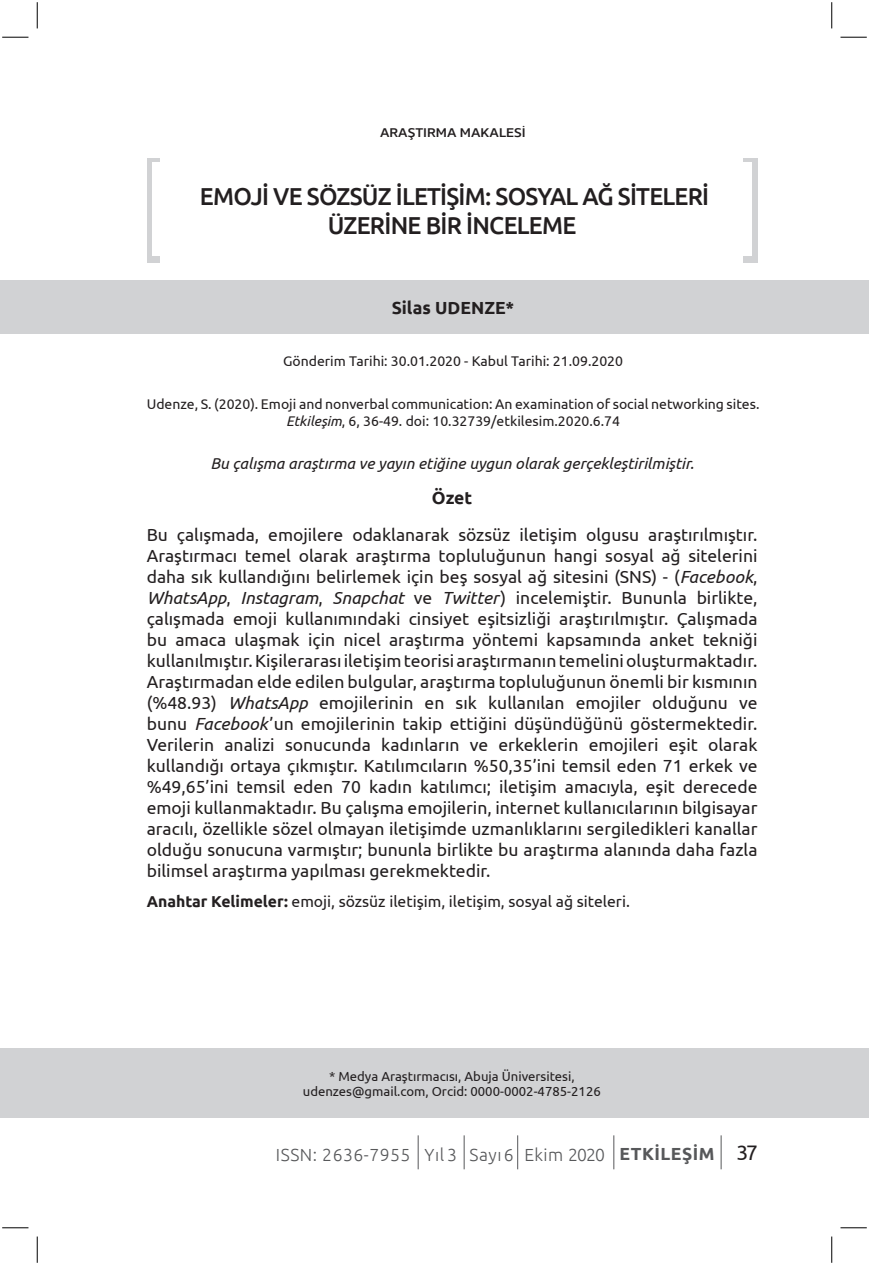
<style>
.page{position:relative;width:869px;height:1265px;background:#fff}
.page>*{position:absolute;margin:0;border:0;box-sizing:border-box;transform-origin:0 0}
.t1{font:500 24.5px/29.4px "Ubuntu";letter-spacing:-.03em;color:#231f20;text-align:center}
.t2{font:17.5px/21px "Ubuntu";color:#231f20;text-align:justify}
.t3{font:300 17.5px "Ubuntu";letter-spacing:.03em;color:#57585a}
.t4{font:700 17.5px "Ubuntu";color:#231f20}
.t5{font:15.75px "Ubuntu";color:#231f20}
.t6{font:italic 15.75px "Ubuntu";color:#231f20}
.t7{font:14px/16.8px "Ubuntu";color:#231f20;text-align:center}
.t8{font:14px "Concord";color:#231f20}
.t9{font:13.12px/15.8px "Ubuntu";color:#231f20;text-align:center}
.s1{font-style:italic}
.s2{font-weight:700}
.s3{font-weight:400;font-size:21px;color:#231f20}
</style>
<div class="page">
<hr style="left:720px;top:1135px;width:1px;height:34px;background:#57585a">
<hr style="left:613px;top:1135px;width:1px;height:34px;background:#57585a">
<hr style="left:463px;top:1135px;width:1px;height:34px;background:#57585a">
<hr style="left:517px;top:1135px;width:1px;height:34px;background:#57585a">
<hr style="left:417px;top:1135px;width:1px;height:34px;background:#57585a">
<div style="left:0;top:280px;width:868px;height:54px;background:#d1d2d4"></div>
<div style="left:0;top:1049px;width:868px;height:69px;background:#d1d2d4"></div>
<svg style="left:147px;top:158px;width:610px;height:105px"></svg>
<div style="left:160px;top:153px;width:582px;height:115px;background:#fff"></div>
<div style="left:152px;top:163px;width:598px;height:93px;background:#fff"></div>
<svg style="left:2px;top:37px;width:26px;height:1px"></svg>
<svg style="left:37px;top:2px;width:1px;height:26px"></svg>
<svg style="left:2px;top:1227px;width:26px;height:1px"></svg>
<svg style="left:37px;top:1237px;width:1px;height:26px"></svg>
<svg style="left:840px;top:37px;width:26px;height:1px"></svg>
<svg style="left:831px;top:2px;width:1px;height:26px"></svg>
<svg style="left:840px;top:1227px;width:26px;height:1px"></svg>
<svg style="left:831px;top:1237px;width:1px;height:26px"></svg>
<p class="t8" style="left:380px;top:124px;width:147px">ARAŞTIRMA MAKALESI</p>
<h1 class="t1" style="left:200px;top:180px;width:510px">EMOJİ VE SÖZSÜZ İLETİŞİM: SOSYAL AĞ SİTELERİ<br>ÜZERİNE BİR İNCELEME</h1>
<p class="t4" style="left:391px;top:297px;width:124px">Silas UDENZE*</p>
<p class="t7" style="left:283px;top:352px;width:341px">Gönderim Tarihi: 30.01.2020 - Kabul Tarihi: 21.09.2020</p>
<p class="t7" style="left:147px;top:395px;width:614px">Udenze, S. (2020). Emoji and nonverbal communication: An examination of social networking sites.<br><span class="s1">Etkileşim</span>, 6, 36-49. doi: 10.32739/etkilesim.2020.6.74</p>
<p class="t6" style="left:210px;top:454px;width:485px">Bu çalışma araştırma ve yayın etiğine uygun olarak gerçekleştirilmiştir.</p>
<p class="t4" style="left:432px;top:488px;width:42px">Özet</p>
<p class="t2" style="left:147px;top:524px;width:612px">Bu çalışmada, emojilere odaklanarak sözsüz iletişim olgusu araştırılmıştır.<br>Araştırmacı temel olarak araştırma topluluğunun hangi sosyal ağ sitelerini daha sık kullandığını belirlemek için beş sosyal ağ sitesini (SNS) - (<span class="s1">Facebook</span>, <span class="s1">WhatsApp</span>, <span class="s1">Instagram</span>, <span class="s1">Snapchat</span> ve <span class="s1">Twitter</span>) incelemiştir. Bununla birlikte, çalışmada emoji kullanımındaki cinsiyet eşitsizliği araştırılmıştır. Çalışmada bu amaca ulaşmak için nicel araştırma yöntemi kapsamında anket tekniği kullanılmıştır. Kişilerarası iletişim teorisi araştırmanın temelini oluşturmaktadır.<br>Araştırmadan elde edilen bulgular, araştırma topluluğunun önemli bir kısmının (%48.93) <span class="s1">WhatsApp</span> emojilerinin en sık kullanılan emojiler olduğunu ve bunu <span class="s1">Facebook</span>’un emojilerinin takip ettiğini düşündüğünü göstermektedir.<br>Verilerin analizi sonucunda kadınların ve erkeklerin emojileri eşit olarak kullandığı ortaya çıkmıştır. Katılımcıların %50,35’ini temsil eden 71 erkek ve %49,65’ini temsil eden 70 kadın katılımcı; iletişim amacıyla, eşit derecede emoji kullanmaktadır. Bu çalışma emojilerin, internet kullanıcılarının bilgisayar aracılı, özellikle sözel olmayan iletişimde uzmanlıklarını sergiledikleri kanallar olduğu sonucuna varmıştır; bununla birlikte bu araştırma alanında daha fazla bilimsel araştırma yapılması gerekmektedir.</p>
<p class="t5" style="left:147px;top:891px;width:484px"><span class="s2">Anahtar Kelimeler:</span> emoji, sözsüz iletişim, iletişim, sosyal ağ siteleri.</p>
<p class="t9" style="left:302px;top:1068px;width:299px">* Medya Araştırmacısı, Abuja Üniversitesi, udenzes@gmail.com, Orcid: 0000-0002-4785-2126</p>
<p class="t3" style="left:276px;top:1144px;width:483px">ISSN: 2636-7955 Yıl 3 Sayı6 Ekim 2020 <span class="s2">ETKİLEŞİM</span> <span class="s3">37</span></p>
</div>
